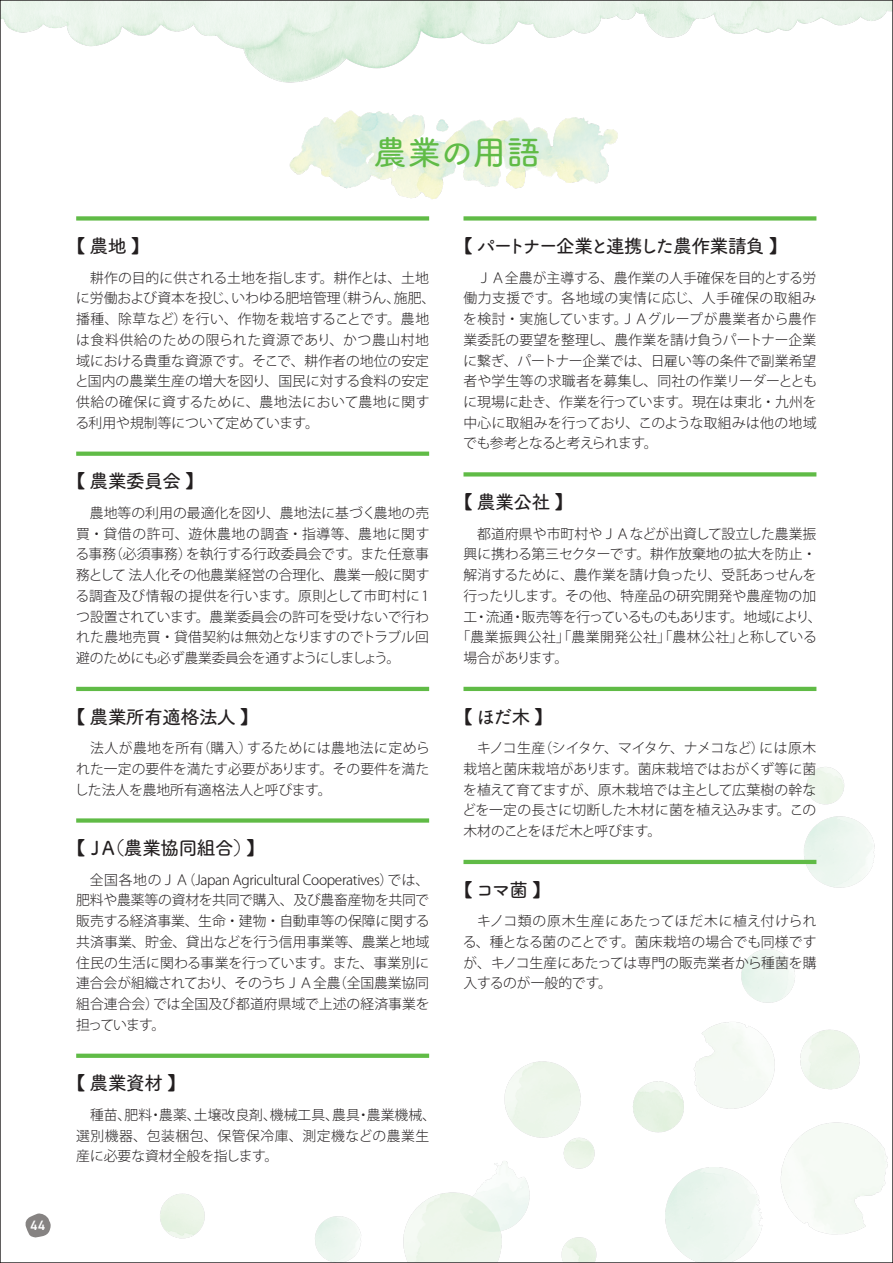
<style>
.page{position:relative;width:893px;height:1263px;background:#fff}
.page>*{position:absolute;margin:0;border:0;box-sizing:border-box;transform-origin:0 0}
.t1{font:34.05px "Tsuku A Rd Gothic Std D";letter-spacing:-.02em;color:#60bb46}
.t2{font:19.2px "Tsuku A Rd Gothic Std D";letter-spacing:-.05em;color:#231f20}
.t3{font:19.2px "Tsuku A Rd Gothic Std D";letter-spacing:-.115em;color:#231f20}
.t4{font:300 13.8px/20.7px "Koz Go Pr 6 N";color:#231f20;text-align:justify}
.t5{font:300 13.8px "Koz Go Pr 6 N";letter-spacing:-.045em;color:#231f20}
.t6{font:300 13.8px "Koz Go Pr 6 N";letter-spacing:.035em;color:#231f20}
.t7{font:300 13.8px "Koz Go Pr 6 N";letter-spacing:-.03em;color:#231f20}
.t8{font:500 13.8px "DIN Next LT Pro";color:#fff}
</style>
<div class="page">
<img style="left:2px;top:2px;width:889px;height:81px">
<img style="left:289px;top:110px;width:329px;height:89px">
<div style="left:76px;top:216px;width:353px;height:5px;background:#60bb46"></div>
<svg style="left:76px;top:1054px;width:353px;height:4px"></svg>
<div style="left:463px;top:216px;width:353px;height:5px;background:#60bb46"></div>
<svg style="left:463px;top:472px;width:353px;height:4px"></svg>
<hr style="left:463px;top:687px;width:353px;height:4px;background:#60bb46">
<hr style="left:463px;top:860px;width:353px;height:4px;background:#60bb46">
<svg style="left:76px;top:452px;width:353px;height:4px"></svg>
<hr style="left:76px;top:687px;width:353px;height:4px;background:#60bb46">
<div style="left:76px;top:818px;width:353px;height:5px;background:#60bb46"></div>
<svg style="left:25px;top:1213px;width:26px;height:24px"></svg>
<p class="t8" style="left:30px;top:1218px;width:17px">4 40</p>
<h2 class="t2" style="left:67px;top:231px;width:85px">【 農地 】</h2>
<h1 class="t1" style="left:374px;top:126px;width:169px">農業の用語</h1>
<h2 class="t3" style="left:454px;top:231px;width:336px">【 パートナー企業と連携した農作業請負 】</h2>
<p class="t4" style="left:75px;top:267px;width:362px;text-align:left">　耕作の目的に供される土地を指します。耕作とは、土地に労働および資本を投じ、いわゆる肥培管理（耕うん、施肥、播種、除草など）を行い、作物を栽培することです。農地は食料供給のための限られた資源であり、かつ農山村地域における貴重な資源です。そこで、耕作者の地位の安定と国内の農業生産の増大を図り、国民に対する食料の安定供給の確保に資するために、農地法において農地に関する利用や規制等について定めています。</p>
<h2 class="t2" style="left:67px;top:466px;width:139px">【 農業委員会 】</h2>
<p class="t4" style="left:75px;top:503px;width:356px">　農地等の利用の最適化を図り、農地法に基づく農地の売買・貸借の許可、遊休農地の調査・指導等、農地に関する事務（必須事務）を執行する行政委員会です。また任意事務として 法人化その他農業経営の合理化、農業一般に関する調査及び情報の提供を行います。原則として市町村に1つ設置されています。農業委員会の許可を受けないで行われた農地売買・貸借契約は無効となりますのでトラブル回避のためにも必ず農業委員会を通すようにしましょう。</p>
<h2 class="t2" style="left:67px;top:702px;width:194px">【 農業所有適格法人 】</h2>
<p class="t4" style="left:75px;top:738px;width:357px">　法人が農地を所有（購入）するためには農地法に定められた一定の要件を満たす必要があります。その要件を満たした法人を農地所有適格法人と呼びます。</p>
<h2 class="t2" style="left:67px;top:833px;width:200px">【 ＪＡ（農業協同組合）】</h2>
<p class="t4" style="left:76px;top:869px;width:355px">　全国各地のＪＡ（Japan Agricultural Cooperatives）では、肥料や農薬等の資材を共同で購入、及び農畜産物を共同で販売する経済事業、生命・建物・自動車等の保障に関する共済事業、貯金、貸出などを行う信用事業等、農業と地域住民の生活に関わる事業を行っています。また、事業別に連合会が組織されており、そのうちＪＡ全農（全国農業協同組合連合会）では全国及び都道府県域で上述の経済事業を担っています。</p>
<h2 class="t2" style="left:67px;top:1068px;width:121px">【 農業資材 】</h2>
<p class="t4" style="left:76px;top:1105px;width:361px;text-align:left">　種苗、肥料・農薬、土壌改良剤、機械工具、農具・農業機械、選別機器、包装梱包、保管保冷庫、測定機などの農業生産に必要な資材全般を指します。</p>
<p class="t4" style="left:463px;top:267px;width:356px;text-indent:14px">ＪＡ全農が主導する、農作業の人手確保を目的とする労働力支援です。各地域の実情に応じ、人手確保の取組みを検討・実施しています。ＪＡグループが農業者から農作業委託の要望を整理し、農作業を請け負うパートナー企業に繋ぎ、パートナー企業では、日雇い等の条件で副業希望者や学生等の求職者を募集し、同社の作業リーダーとともに現場に赴き、作業を行っています。現在は東北・九州を中心に取組みを行っており、このような取組みは他の地域でも参考となると考えられます。</p>
<h2 class="t2" style="left:454px;top:487px;width:121px">【 農業公社 】</h2>
<p class="t4" style="left:463px;top:523px;width:354px">　都道府県や市町村やＪＡなどが出資して設立した農業振</p>
<p class="t4" style="left:463px;top:544px;width:354px">興に携わる第三セクターです。耕作放棄地の拡大を防止・</p>
<p class="t4" style="left:463px;top:565px;width:355px">解消するために、農作業を請け負ったり、受託あっせんを</p>
<p class="t4" style="left:463px;top:586px;width:354px">行ったりします。その他、特産品の研究開発や農産物の加</p>
<p class="t5" style="left:463px;top:609px;width:360px">工・流通・販売等を行っているものもあります。地域により、</p>
<p class="t6" style="left:457px;top:629px;width:362px">「農業振興公社」「農業開発公社」「農林公社」と称している</p>
<p class="t7" style="left:463px;top:650px;width:106px">場合があります。</p>
<h2 class="t2" style="left:454px;top:702px;width:101px">【 ほだ木 】</h2>
<p class="t4" style="left:462px;top:738px;width:356px">　キノコ生産（シイタケ、マイタケ、ナメコなど）には原木栽培と菌床栽培があります。菌床栽培ではおがくず等に菌を植えて育てますが、原木栽培では主として広葉樹の幹などを一定の長さに切断した木材に菌を植え込みます。この木材のことをほだ木と呼びます。</p>
<h2 class="t2" style="left:454px;top:875px;width:99px">【 コマ菌 】</h2>
<p class="t4" style="left:463px;top:911px;width:355px">　キノコ類の原木生産にあたってほだ木に植え付けられる、種となる菌のことです。菌床栽培の場合でも同様ですが、キノコ生産にあたっては専門の販売業者から種菌を購入するのが一般的です。</p>
</div>
